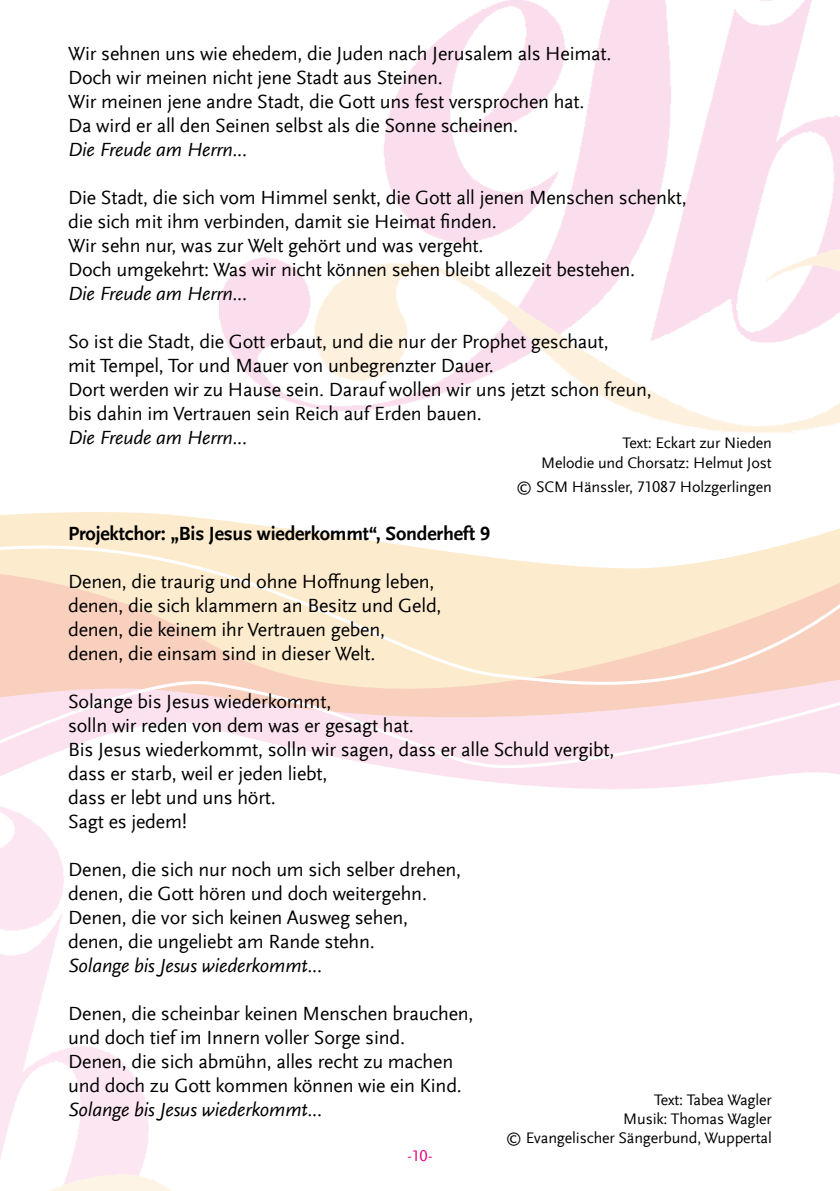
<style>
.page{position:relative;width:840px;height:1191px;background:#fff}
.page>*{position:absolute;margin:0;border:0;box-sizing:border-box;transform-origin:0 0}
.t1{font:20px/24px "Scala Sans Offc";letter-spacing:-.01em;color:#000}
.t2{font:italic 20px "Scala Sans Offc";letter-spacing:-.01em;color:#000}
.t3{font:700 20px "Scala Sans Offc";letter-spacing:-.01em;color:#000}
.t4{font:16px/19.2px "Scala Sans Offc";letter-spacing:-.01em;color:#000;text-align:right}
.t5{font:16px "Scala Sans Offc";color:#e4007c}
</style>
<div class="page">
<img style="left:220px;top:0;width:619px;height:391px">
<img style="left:0;top:837px;width:172px;height:354px">
<svg style="left:268px;top:391px;width:571px;height:42px"></svg>
<svg style="left:0;top:512px;width:839px;height:301px"></svg>
<p class="t1" style="left:68px;top:42px;width:544px">Wir sehnen uns wie ehedem, die Juden nach Jerusalem als Heimat.<br>Doch wir meinen nicht jene Stadt aus Steinen.<br>Wir meinen jene andre Stadt, die Gott uns fest versprochen hat.<br>Da wird er all den Seinen selbst als die Sonne scheinen.</p>
<p class="t2" style="left:68px;top:139px;width:181px">Die Freude am Herrn...</p>
<p class="t1" style="left:68px;top:186px;width:619px">Die Stadt, die sich vom Himmel senkt, die Gott all jenen Menschen schenkt, die sich mit ihm verbinden, damit sie Heimat finden.<br>Wir sehn nur, was zur Welt gehört und was vergeht.<br>Doch umgekehrt: Was wir nicht können sehen bleibt allezeit bestehen.</p>
<p class="t2" style="left:68px;top:283px;width:181px">Die Freude am Herrn...</p>
<p class="t1" style="left:68px;top:330px;width:585px">So ist die Stadt, die Gott erbaut, und die nur der Prophet geschaut,<br>mit Tempel, Tor und Mauer von unbegrenzter Dauer.<br>Dort werden wir zu Hause sein. Darauf wollen wir uns jetzt schon freun, bis dahin im Vertrauen sein Reich auf Erden bauen.</p>
<p class="t2" style="left:68px;top:427px;width:181px">Die Freude am Herrn...</p>
<p class="t4" style="left:541px;top:434px;width:232px">Text: Eckart zur Nieden<br>Melodie und Chorsatz: Helmut Jost</p>
<p class="t4" style="left:516px;top:477px;width:257px">© SCM Hänssler, 71087 Holzgerlingen</p>
<p class="t3" style="left:68px;top:522px;width:423px">Projektchor: „Bis Jesus wiederkommt“, Sonderheft 9</p>
<p class="t1" style="left:68px;top:570px;width:375px">Denen, die traurig und ohne Hoffnung leben, denen, die sich klammern an Besitz und Geld, denen, die keinem ihr Vertrauen geben, denen, die einsam sind in dieser Welt.</p>
<p class="t1" style="left:68px;top:690px;width:547px">Solange bis Jesus wiederkommt,<br>solln wir reden von dem was er gesagt hat.<br>Bis Jesus wiederkommt, solln wir sagen, dass er alle Schuld vergibt, dass er starb, weil er jeden liebt,<br>dass er lebt und uns hört.<br>Sagt es jedem!</p>
<p class="t1" style="left:68px;top:858px;width:394px">Denen, die sich nur noch um sich selber drehen, denen, die Gott hören und doch weitergehn.<br>Denen, die vor sich keinen Ausweg sehen, denen, die ungeliebt am Rande stehn.</p>
<p class="t2" style="left:68px;top:955px;width:256px">Solange bis Jesus wiederkommt...</p>
<p class="t1" style="left:68px;top:1002px;width:407px">Denen, die scheinbar keinen Menschen brauchen, und doch tief im Innern voller Sorge sind.<br>Denen, die sich abmühn, alles recht zu machen und doch zu Gott kommen können wie ein Kind.</p>
<p class="t2" style="left:68px;top:1099px;width:256px">Solange bis Jesus wiederkommt...</p>
<p class="t4" style="left:505px;top:1090px;width:267px">Text: Tabea Wagler<br>Musik: Thomas Wagler<br>© Evangelischer Sängerbund, Wuppertal</p>
<p class="t5" style="left:407px;top:1146px;width:26px">-10-</p>
</div>
